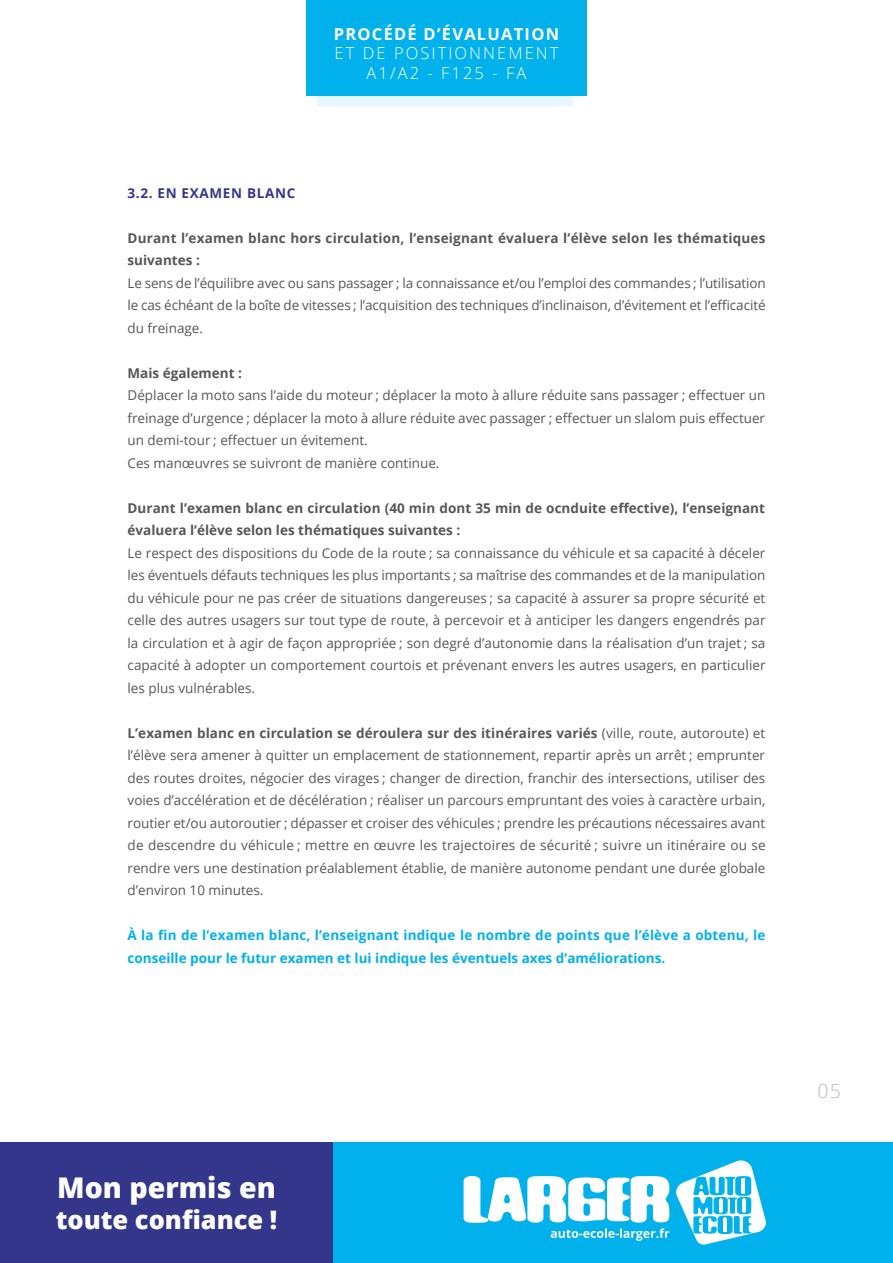
<style>
.page{position:relative;width:893px;height:1263px;background:#fff}
.page>*{position:absolute;margin:0;border:0;box-sizing:border-box;transform-origin:0 0}
.t1{font:800 28.5px "Open Sans";color:#fff}
.t2{font:800 25.5px "Open Sans";color:#fff}
.t3{font:300 19.5px "Open Sans";color:#bcbcbc}
.t4{font:300 16.5px/19.8px "Open Sans";letter-spacing:.125em;color:#fff;text-align:center}
.t5{font:700 16.5px "Open Sans";letter-spacing:.075em;color:#fff}
.t6{font:13.5px/22.5px "Open Sans";color:#575756;text-align:justify}
.t7{font:700 13.5px/22.5px "Open Sans";letter-spacing:.005em;color:#575756}
.t8{font:700 13.5px/22.5px "Open Sans";color:#00b1eb}
.t9{font:700 13.5px "Open Sans";letter-spacing:.05em;color:#34368c}
.s1{font-weight:700}
</style>
<div class="page">
<div style="left:317px;top:40px;width:255px;height:66px;background:#e6f7fd"></div>
<div style="left:306px;top:0;width:281px;height:96px;background:#00b1eb"></div>
<div style="left:0;top:1143px;width:893px;height:120px;background:#00b1eb"></div>
<div style="left:0;top:1143px;width:333px;height:120px;background:#34368c"></div>
<svg style="left:676px;top:1160px;width:90px;height:85px"></svg>
<svg style="left:464px;top:1176px;width:205px;height:65px"></svg>
<p class="t5" style="left:334px;top:22px;width:227px">PROCÉDÉ D’ÉVALUATION</p>
<p class="t4" style="left:335px;top:43px;width:225px">ET DE POSITIONNEMENT<br>A1/A2 - F125 - FA</p>
<p class="t9" style="left:128px;top:183px;width:169px">3.2. EN EXAMEN BLANC</p>
<p class="t7" style="left:128px;top:226px;width:639px">Durant l’examen blanc hors circulation, l’enseignant évaluera l’élève selon les thématiques suivantes :</p>
<p class="t6" style="left:128px;top:271px;width:640px">Le sens de l’équilibre avec ou sans passager ; la connaissance et/ou l’emploi des commandes ; l’utilisation le cas échéant de la boîte de vitesses ; l’acquisition des techniques d’inclinaison, d’évitement et l’efficacité du freinage.</p>
<p class="t7" style="left:128px;top:361px;width:116px">Mais également :</p>
<p class="t6" style="left:128px;top:384px;width:639px;text-align:left">Déplacer la moto sans l’aide du moteur ; déplacer la moto à allure réduite sans passager ; effectuer un freinage d’urgence ; déplacer la moto à allure réduite avec passager ; effectuer un slalom puis effectuer un demi-tour ; effectuer un évitement.<br>Ces manœuvres se suivront de manière continue.</p>
<p class="t7" style="left:128px;top:496px;width:639px">Durant l’examen blanc en circulation (40 min dont 35 min de ocnduite effective), l’enseignant évaluera l’élève selon les thématiques suivantes :</p>
<p class="t6" style="left:128px;top:541px;width:639px">Le respect des dispositions du Code de la route ; sa connaissance du véhicule et sa capacité à déceler les éventuels défauts techniques les plus importants ; sa maîtrise des commandes et de la manipulation du véhicule pour ne pas créer de situations dangereuses ; sa capacité à assurer sa propre sécurité et celle des autres usagers sur tout type de route, à percevoir et à anticiper les dangers engendrés par la circulation et à agir de façon appropriée ; son degré d’autonomie dans la réalisation d’un trajet ; sa capacité à adopter un comportement courtois et prévenant envers les autres usagers, en particulier les plus vulnérables.</p>
<p class="t6" style="left:128px;top:721px;width:639px"><span class="s1">L’examen blanc en circulation se déroulera sur des itinéraires variés</span> (ville, route, autoroute) et l’élève sera amener à quitter un emplacement de stationnement, repartir après un arrêt ; emprunter des routes droites, négocier des virages ; changer de direction, franchir des intersections, utiliser des voies d’accélération et de décélération ; réaliser un parcours empruntant des voies à caractère urbain, routier et/ou autoroutier ; dépasser et croiser des véhicules ; prendre les précautions nécessaires avant de descendre du véhicule ; mettre en œuvre les trajectoires de sécurité ; suivre un itinéraire ou se rendre vers une destination préalablement établie, de manière autonome pendant une durée globale d’environ 10 minutes.</p>
<p class="t8" style="left:128px;top:924px;width:639px">À la fin de l’examen blanc, l’enseignant indique le nombre de points que l’élève a obtenu, le conseille pour le futur examen et lui indique les éventuels axes d’améliorations.</p>
<h1 class="t1" style="left:57px;top:1166px;width:220px">Mon permis en</h1>
<h2 class="t2" style="left:56px;top:1200px;width:223px">toute confiance !</h2>
<h3 class="t3" style="left:818px;top:1077px;width:25px">05</h3>
</div>
